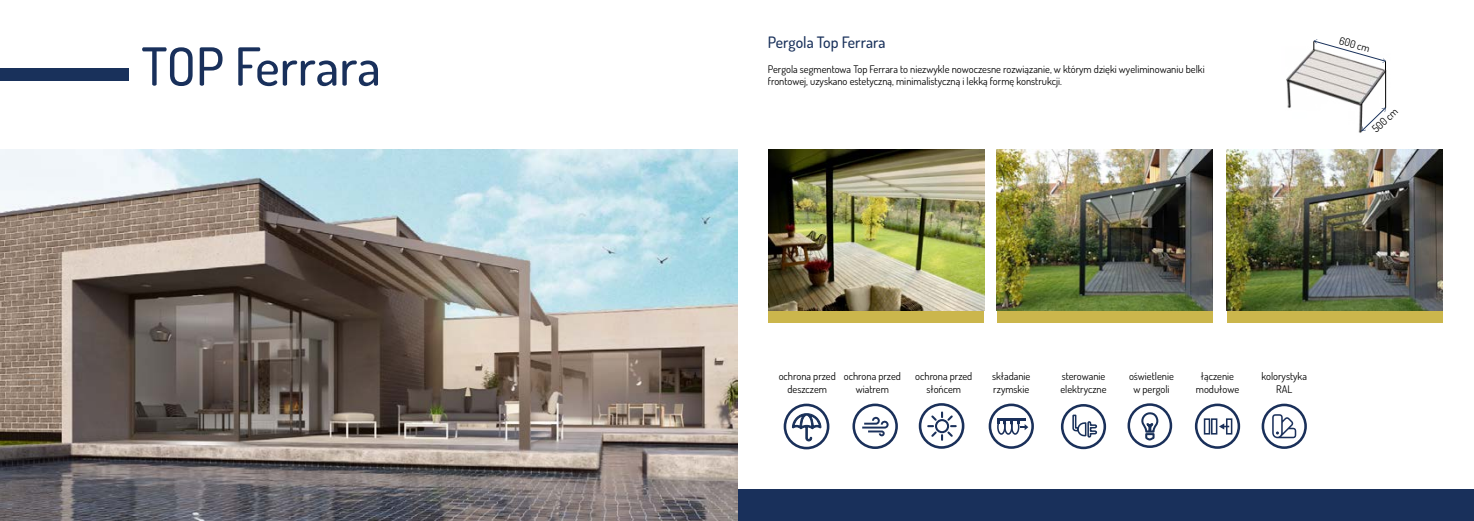
<style>
.page{position:relative;width:1474px;height:521px;background:#fff}
.page>*{position:absolute;margin:0;border:0;box-sizing:border-box;transform-origin:0 0}
.t1{font:500 52.5px "Dosis";color:#19305b}
.t2{font:500 15.75px "Dosis";color:#19315b}
.t3{font:10.5px/12.6px "Dosis";color:#000;text-align:center}
</style>
<div class="page">
<div style="left:0;top:68px;width:129px;height:13px;background:#19315b"></div>
<div style="left:737px;top:489px;width:736px;height:32px;background:#19305b"></div>
<div style="left:768px;top:310px;width:216px;height:13px;background:#cbb64c"></div>
<div style="left:996px;top:310px;width:216px;height:13px;background:#cbb64c"></div>
<div style="left:1226px;top:310px;width:216px;height:13px;background:#cbb64c"></div>
<img style="left:1226px;top:149px;width:216px;height:161px">
<img style="left:996px;top:149px;width:216px;height:161px">
<img style="left:768px;top:149px;width:216px;height:161px">
<img style="left:0;top:149px;width:737px;height:372px">
<svg style="left:783px;top:404px;width:46px;height:45px"></svg>
<svg style="left:852px;top:403px;width:45px;height:46px"></svg>
<svg style="left:918px;top:403px;width:46px;height:46px"></svg>
<svg style="left:988px;top:403px;width:45px;height:46px"></svg>
<hr style="left:996px;top:418px;width:29px;height:2px;background:#1a305b">
<svg style="left:1060px;top:404px;width:46px;height:45px"></svg>
<svg style="left:1194px;top:403px;width:46px;height:46px"></svg>
<svg style="left:1261px;top:404px;width:45px;height:45px"></svg>
<svg style="left:1127px;top:403px;width:45px;height:45px"></svg>
<img style="left:1286px;top:49px;width:101px;height:84px">
<svg style="left:1360px;top:107px;width:26px;height:25px"></svg>
<svg style="left:1313px;top:39px;width:73px;height:31px"></svg>
<hr style="left:1385px;top:70px;width:1px;height:38px;background:#000">
<h1 class="t1" style="left:141px;top:32px;width:241px">TOP Ferrara</h1>
<h2 class="t2" style="left:768px;top:32px;width:119px">Pergola Top Ferrara</h2>
<p class="t3" style="left:768px;top:62px;width:438px;text-align:left">Pergola segmentowa Top Ferrara to niezwykle nowoczesne rozwiązanie, w którym dzięki wyeliminowaniu belki frontowej, uzyskano estetyczną, minimalistyczną i lekką formę konstrukcji.</p>
<p class="t3" style="left:1341px;top:34px;width:33px;rotate:16deg">600 cm</p>
<p class="t3" style="left:1369px;top:126px;width:32px;rotate:-44deg">500 cm</p>
<p class="t3" style="left:1128px;top:369px;width:46px">oświetlenie w pergoli</p>
<p class="t3" style="left:778px;top:370px;width:59px">ochrona przed deszczem</p>
<p class="t3" style="left:843px;top:370px;width:59px">ochrona przed wiatrem</p>
<p class="t3" style="left:915px;top:370px;width:59px">ochrona przed słońcem</p>
<p class="t3" style="left:992px;top:370px;width:40px;text-align:left">składanie rzymskie</p>
<p class="t3" style="left:1060px;top:369px;width:48px;text-align:left">sterowanie elektryczne</p>
<p class="t3" style="left:1195px;top:370px;width:45px">łączenie modułowe</p>
<p class="t3" style="left:1261px;top:370px;width:47px">kolorystyka<br>RAL</p>
</div>
